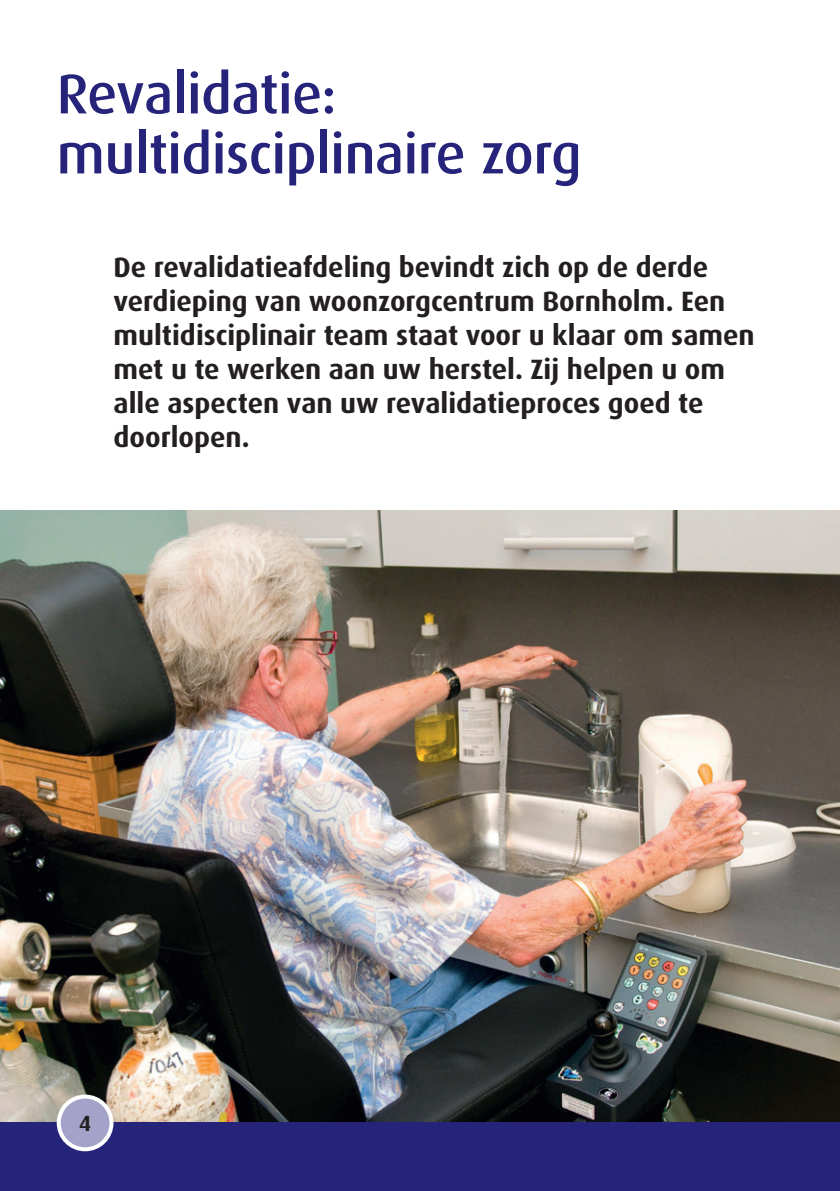
<style>
.page{position:relative;width:840px;height:1191px;background:#fff}
.page>*{position:absolute;margin:0;border:0;box-sizing:border-box;transform-origin:0 0}
.t1{font:500 56px/60px "Dax";letter-spacing:-.01em;color:#26237b}
.t2{font:700 28px/34px "Dax";color:#231f20}
.t3{font:700 22px "Dax";color:#231f20}
</style>
<div class="page">
<img style="left:0;top:510px;width:839px;height:613px">
<div style="left:0;top:1123px;width:839px;height:68px;background:#26237b"></div>
<div style="left:59px;top:1096px;width:52px;height:53px;background:#a5a2ca;border-radius:50%"></div>
<div style="left:57px;top:1094px;width:56px;height:57px;border:4px solid #fff;border-radius:50%"></div>
<h1 class="t1" style="left:57px;top:64px;width:526px">Revalidatie: multidisciplinaire zorg</h1>
<p class="t2" style="left:113px;top:250px;width:642px">De revalidatieafdeling bevindt zich op de derde verdieping van woonzorgcentrum Bornholm. Een multidisciplinair team staat voor u klaar om samen met u te werken aan uw herstel. Zij helpen u om alle aspecten van uw revalidatieproces goed te doorlopen.</p>
<p class="t3" style="left:79px;top:1110px;width:14px">4</p>
</div>
